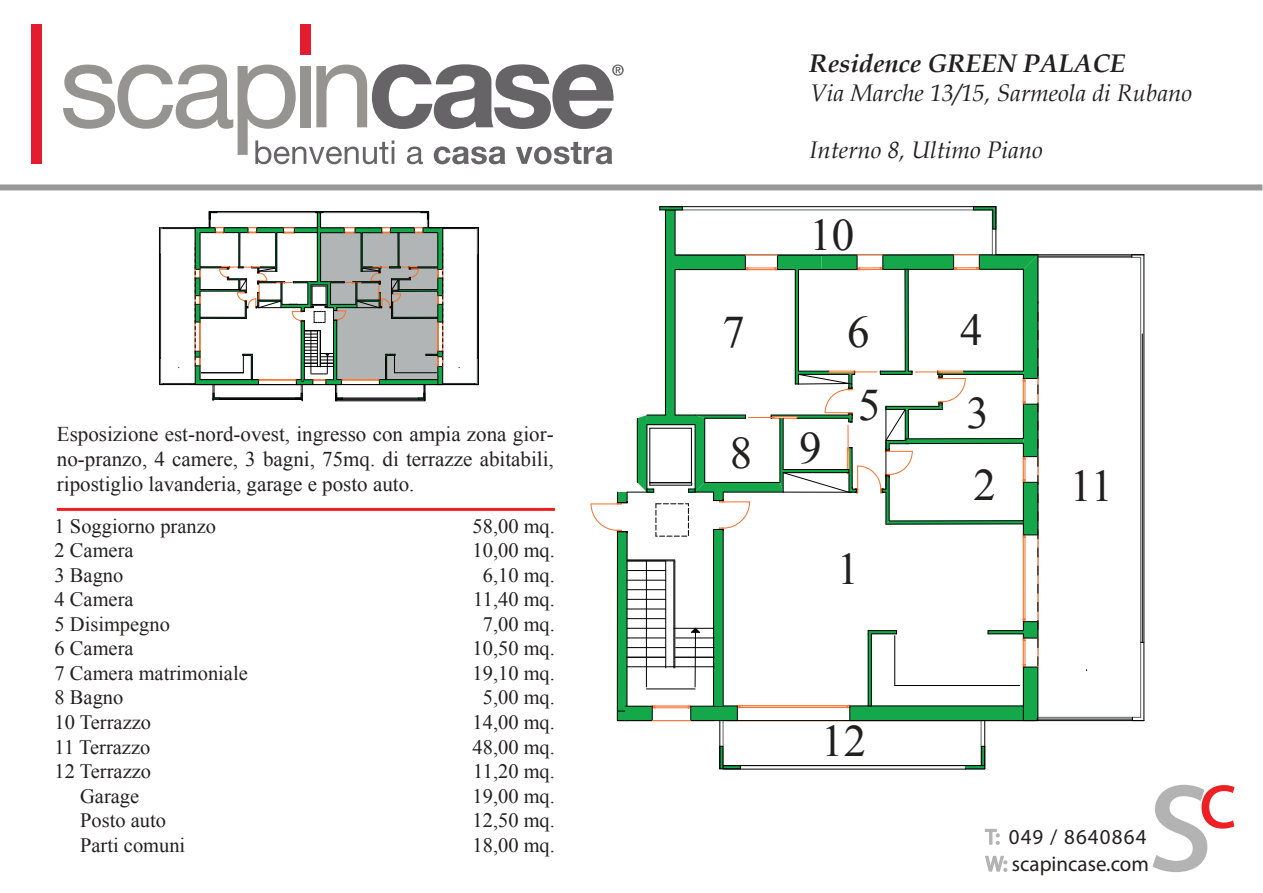
<style>
.page{position:relative;width:1263px;height:893px;background:#fff}
.page>*{position:absolute;margin:0;border:0;box-sizing:border-box;transform-origin:0 0}
.t1{font:45px "Times New Roman";color:#221f1f}
.t2{font:italic 700 25.5px "Book Antiqua";color:#221f1f}
.t3{font:italic 24px "Book Antiqua";color:#221f1f}
.t4{font:21.3px/27px "Myriad Pro";color:#221f1f}
.t5{font:21px/25.2px "Times New Roman";color:#221f1f;text-align:justify}
.t6{font:20.4px "Times New Roman";color:#221f1f}
.s1{color:#b3b3b4}
</style>
<div class="page">
<svg style="left:984px;top:828px;width:16px;height:17px"></svg>
<svg style="left:985px;top:855px;width:22px;height:17px"></svg>
<svg style="left:1152px;top:785px;width:82px;height:87px"></svg>
<div style="left:0;top:184px;width:1262px;height:6px;background:#999"></div>
<div style="left:301px;top:24px;width:10px;height:31px;background:#e41c2f"></div>
<div style="left:31px;top:24px;width:11px;height:140px;background:#e41c2f"></div>
<svg style="left:63px;top:64px;width:561px;height:100px"></svg>
<hr style="left:57px;top:508px;width:498px;height:3px;background:#ed1f23">
<hr style="left:723px;top:721px;width:1px;height:45px;background:#616566">
<hr style="left:981px;top:721px;width:1px;height:45px;background:#616566">
<hr style="left:1038px;top:257px;width:103px;height:1px;background:#616566">
<hr style="left:1140px;top:257px;width:1px;height:460px;background:#616566">
<hr style="left:1035px;top:717px;width:106px;height:1px;background:#616566">
<div style="left:617px;top:532px;width:10px;height:189px;background:#14a84a"></div>
<hr style="left:627px;top:532px;width:1px;height:189px;background:#000">
<hr style="left:617px;top:532px;width:1px;height:189px;background:#000">
<hr style="left:652px;top:720px;width:39px;height:1px;background:#f3702a">
<hr style="left:655px;top:707px;width:33px;height:1px;background:#f3702a">
<hr style="left:655px;top:706px;width:33px;height:1px;background:#f3702a">
<svg style="left:617px;top:705px;width:38px;height:16px"></svg>
<hr style="left:868px;top:634px;width:3px;height:72px;background:#14a84a">
<hr style="left:868px;top:634px;width:1px;height:72px;background:#000">
<hr style="left:871px;top:634px;width:1px;height:72px;background:#000">
<svg style="left:965px;top:746px;width:20px;height:24px"></svg>
<div style="left:1023px;top:667px;width:15px;height:54px;background:#14a84a"></div>
<hr style="left:1023px;top:667px;width:1px;height:54px;background:#000">
<svg style="left:688px;top:705px;width:350px;height:16px"></svg>
<hr style="left:1038px;top:667px;width:1px;height:54px;background:#000">
<svg style="left:719px;top:746px;width:22px;height:24px"></svg>
<div style="left:713px;top:529px;width:10px;height:177px;background:#14a84a"></div>
<hr style="left:723px;top:529px;width:1px;height:177px;background:#000">
<hr style="left:713px;top:529px;width:1px;height:177px;background:#000">
<hr style="left:695px;top:632px;width:1px;height:55px;background:#000">
<hr style="left:646px;top:561px;width:1px;height:126px;background:#000">
<hr style="left:646px;top:689px;width:49px;height:1px;background:#000">
<hr style="left:724px;top:769px;width:241px;height:1px;background:#000">
<hr style="left:894px;top:636px;width:1px;height:49px;background:#000">
<hr style="left:895px;top:685px;width:125px;height:1px;background:#000">
<hr style="left:724px;top:765px;width:241px;height:1px;background:#000">
<hr style="left:996px;top:255px;width:148px;height:1px;background:#000">
<hr style="left:1144px;top:255px;width:1px;height:466px;background:#000">
<hr style="left:726px;top:720px;width:418px;height:1px;background:#000">
<hr style="left:719px;top:721px;width:1px;height:48px;background:#000">
<hr style="left:984px;top:721px;width:1px;height:48px;background:#000">
<svg style="left:1132px;top:717px;width:12px;height:3px"></svg>
<hr style="left:1037px;top:719px;width:95px;height:1px;background:#000">
<hr style="left:1142px;top:334px;width:1px;height:308px;background:#000">
<svg style="left:1131px;top:255px;width:13px;height:2px"></svg>
<hr style="left:1038px;top:256px;width:94px;height:1px;background:#000">
<svg style="left:590px;top:206px;width:449px;height:462px"></svg>
<svg style="left:159px;top:211px;width:320px;height:191px"></svg>
<p class="t5" style="left:57px;top:423px;width:498px">Esposizione est-nord-ovest, ingresso con ampia zona gior&shy;no-pranzo, 4 camere, 3 bagni, 75mq. di terrazze abitabili, ripostiglio lavanderia, garage e posto auto.</p>
<p class="t6" style="left:55px;top:518px;width:163px">1 Soggiorno pranzo</p>
<p class="t6" style="left:472px;top:518px;width:84px">58,00 mq.</p>
<p class="t6" style="left:55px;top:543px;width:80px">2 Camera</p>
<p class="t6" style="left:472px;top:543px;width:84px">10,00 mq.</p>
<p class="t6" style="left:55px;top:568px;width:70px">3 Bagno</p>
<p class="t6" style="left:483px;top:568px;width:74px">6,10 mq.</p>
<p class="t6" style="left:55px;top:592px;width:80px">4 Camera</p>
<p class="t6" style="left:473px;top:592px;width:83px">11,40 mq.</p>
<p class="t6" style="left:55px;top:617px;width:117px">5 Disimpegno</p>
<p class="t6" style="left:483px;top:617px;width:74px">7,00 mq.</p>
<p class="t6" style="left:55px;top:641px;width:80px">6 Camera</p>
<p class="t6" style="left:472px;top:641px;width:84px">10,50 mq.</p>
<p class="t6" style="left:55px;top:666px;width:195px">7 Camera matrimoniale</p>
<p class="t6" style="left:472px;top:666px;width:84px">19,10 mq.</p>
<p class="t6" style="left:55px;top:690px;width:70px">8 Bagno</p>
<p class="t6" style="left:483px;top:690px;width:74px">5,00 mq.</p>
<p class="t6" style="left:55px;top:715px;width:98px">10 Terrazzo</p>
<p class="t6" style="left:472px;top:715px;width:84px">14,00 mq.</p>
<p class="t6" style="left:55px;top:739px;width:97px">11 Terrazzo</p>
<p class="t6" style="left:472px;top:739px;width:84px">48,00 mq.</p>
<p class="t6" style="left:55px;top:764px;width:98px">12 Terrazzo</p>
<p class="t6" style="left:473px;top:764px;width:83px">11,20 mq.</p>
<p class="t6" style="left:80px;top:788px;width:61px">Garage</p>
<p class="t6" style="left:472px;top:788px;width:84px">19,00 mq.</p>
<p class="t6" style="left:80px;top:813px;width:87px">Posto auto</p>
<p class="t6" style="left:472px;top:813px;width:84px">12,50 mq.</p>
<p class="t6" style="left:80px;top:837px;width:107px">Parti comuni</p>
<p class="t6" style="left:472px;top:837px;width:84px">18,00 mq.</p>
<p class="t2" style="left:809px;top:48px;width:318px">Residence GREEN PALACE</p>
<p class="t3" style="left:809px;top:83px;width:384px">Via Marche 13/15, Sarmeola di Rubano</p>
<p class="t3" style="left:809px;top:141px;width:235px">Interno 8, Ultimo Piano</p>
<h1 class="t1" style="left:809px;top:218px;width:46px">10</h1>
<h1 class="t1" style="left:722px;top:316px;width:24px">7</h1>
<h1 class="t1" style="left:847px;top:316px;width:24px">6</h1>
<h1 class="t1" style="left:730px;top:434px;width:93px">8 9</h1>
<h1 class="t1" style="left:858px;top:389px;width:24px">5</h1>
<h1 class="t1" style="left:837px;top:553px;width:24px">1</h1>
<h1 class="t1" style="left:821px;top:725px;width:46px">12</h1>
<h1 class="t1" style="left:960px;top:314px;width:24px">4</h1>
<h1 class="t1" style="left:966px;top:397px;width:24px">3</h1>
<h1 class="t1" style="left:973px;top:469px;width:24px">2</h1>
<h1 class="t1" style="left:1070px;top:470px;width:45px">11</h1>
<p class="t4" style="left:985px;top:825px;width:165px"><span class="s1">T:</span> 049 / 8640864<br><span class="s1">W:</span> scapincase.com</p>
</div>
